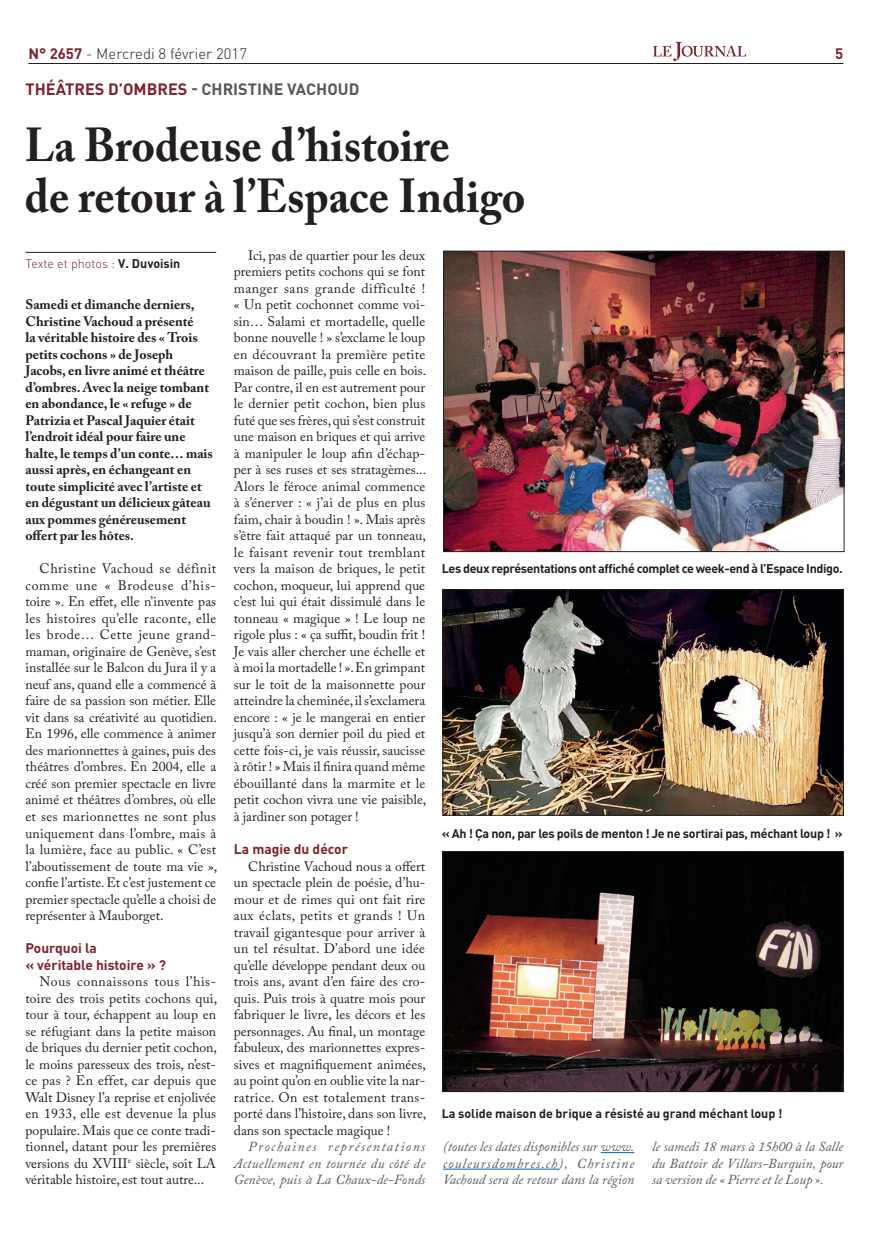
<style>
.page{position:relative;width:886px;height:1241px;background:#fff}
.page>*{position:absolute;margin:0;border:0;box-sizing:border-box;transform-origin:0 0}
.t1{font:700 47.25px/51.2px "Adobe Caslon Pro";color:#231f20;scale:.95 1}
.t2{font:700 16.25px "DIN Pro";color:#57585a}
.t3{font:300 15px "DIN Pro";color:#231f20}
.t4{font:700 15px "DIN Pro";color:#7c232e}
.t5{font:13.75px/16.5px "Adobe Caslon Pro";color:#231f20;text-align:justify}
.t6{font:700 13.75px/16.5px "Adobe Caslon Pro";color:#231f20}
.t7{font:italic 13.75px/16.5px "Adobe Caslon Pro";letter-spacing:.005em;color:#57585a;text-align:justify}
.t8{font:700 13.75px/16.5px "DIN Pro";color:#7c232e}
.t9{font:700 12.5px "DIN Pro";letter-spacing:-.02em;color:#231f20}
.t10{font:700 12.5px "DIN Pro";color:#231f20}
.t11{font:300 12.5px "DIN Pro";color:#7c232e}
.s1{font-weight:700;color:#7c232e}
.s2{color:#7c232e}
.s3{font-weight:700;color:#231f20}
</style>
<div class="page">
<hr style="left:28px;top:63px;width:815px;height:1px;background:#231f20">
<svg style="left:653px;top:42px;width:93px;height:19px"></svg>
<hr style="left:25px;top:252px;width:191px;height:1px;background:#231f20">
<hr style="left:601px;top:1151px;width:33px;height:1px;background:#0563c1">
<hr style="left:443px;top:1168px;width:115px;height:1px;background:#0563c1">
<img style="left:445px;top:591px;width:396px;height:222px">
<div style="left:443px;top:589px;width:400px;height:226px;border:1px solid #231f20"></div>
<img style="left:445px;top:853px;width:396px;height:236px">
<div style="left:443px;top:851px;width:400px;height:240px;border:1px solid #231f20"></div>
<img style="left:445px;top:253px;width:397px;height:296px">
<div style="left:443px;top:251px;width:401px;height:300px;border:1px solid #231f20"></div>
<p class="t3" style="left:28px;top:43px;width:220px"><span class="s1">N° 2657</span> - Mercredi 8 février 2017</p>
<p class="t4" style="left:835px;top:43px;width:10px">5</p>
<p class="t2" style="left:26px;top:78px;width:335px"><span class="s2">THÉÂTRES D’OMBRES</span> - CHRISTINE VACHOUD</p>
<h1 class="t1" style="left:25px;top:119px;width:528px">La Brodeuse d’histoire<br>de retour à l’Espace Indigo</h1>
<p class="t5" style="left:234px;top:246px;width:194px;text-indent:14px">Ici, pas de quartier pour les deux premiers petits cochons qui se font manger sans grande difficulté ! « Un petit cochonnet comme voi&shy;sin… Salami et mortadelle, quelle bonne nouvelle ! » s’exclame le loup en découvrant la première petite maison de paille, puis celle en bois.<br>Par contre, il en est autrement pour le dernier petit cochon, bien plus futé que ses frères, qui s’est construit une maison en briques et qui arrive à manipuler le loup afin d’échap&shy;per à ses ruses et ses stratagèmes...<br>Alors le féroce animal commence à s’énerver : « j’ai de plus en plus faim, chair à boudin ! ». Mais après s’être fait attaqué par un tonneau, le faisant revenir tout tremblant vers la maison de briques, le petit cochon, moqueur, lui apprend que c’est lui qui était dissimulé dans le tonneau « magique » ! Le loup ne rigole plus : « ça suffit, boudin frit !<br>Je vais aller chercher une échelle et à moi la mortadelle ! ». En grimpant sur le toit de la maisonnette pour atteindre la cheminée, il s’exclamera encore : « je le mangerai en entier jusqu’à son dernier poil du pied et cette fois-ci, je vais réussir, saucisse à rôtir ! » Mais il finira quand même ébouillanté dans la marmite et le petit cochon vivra une vie paisible, à jardiner son potager !</p>
<p class="t8" style="left:234px;top:840px;width:116px">La magie du décor</p>
<p class="t5" style="left:234px;top:857px;width:194px;text-indent:14px">Christine Vachoud nous a offert un spectacle plein de poésie, d’hu&shy;mour et de rimes qui ont fait rire aux éclats, petits et grands ! Un travail gigantesque pour arriver à un tel résultat. D’abord une idée qu’elle développe pendant deux ou trois ans, avant d’en faire des cro&shy;quis. Puis trois à quatre mois pour fabriquer le livre, les décors et les personnages. Au final, un montage fabuleux, des marionnettes expres&shy;sives et magnifiquement animées, au point qu’on en oublie vite la nar&shy;ratrice. On est totalement trans&shy;porté dans l’histoire, dans son livre, dans son spectacle magique !</p>
<p class="t7" style="left:234px;top:1137px;width:193px;text-indent:14px">Prochaines représentations Actuellement en tournée du côté de Genève, puis à La Chaux-de-Fonds</p>
<p class="t7" style="left:443px;top:1137px;width:193px">(toutes les dates disponibles sur www. couleursdombres.ch), Christine Vachoud sera de retour dans la région</p>
<p class="t11" style="left:25px;top:255px;width:157px">Texte et photos : <span class="s3">V. Duvoisin</span></p>
<p class="t6" style="left:25px;top:296px;width:189px">Samedi et dimanche derniers,<br>Christine Vachoud a présenté<br>la véritable histoire des « Trois petits cochons » de Joseph<br>Jacobs, en livre animé et théâtre d’ombres. Avec la neige tombant en abondance, le « refuge » de<br>Patrizia et Pascal Jaquier était l’endroit idéal pour faire une halte, le temps d’un conte… mais aussi après, en échangeant en toute simplicité avec l’artiste et en dégustant un délicieux gâteau aux pommes généreusement offert par les hôtes.</p>
<p class="t5" style="left:25px;top:560px;width:193px;text-indent:14px">Christine Vachoud se définit comme une « Brodeuse d’his&shy;toire ». En effet, elle n’invente pas les histoires qu’elle raconte, elle les brode… Cette jeune grand&shy;maman, originaire de Genève, s’est installée sur le Balcon du Jura il y a neuf ans, quand elle a commencé à faire de sa passion son métier. Elle vit dans sa créativité au quotidien.<br>En 1996, elle commence à animer des marionnettes à gaines, puis des théâtres d’ombres. En 2004, elle a créé son premier spectacle en livre animé et théâtres d’ombres, où elle et ses marionnettes ne sont plus uniquement dans l’ombre, mais à la lumière, face au public. « C’est l’aboutissement de toute ma vie », confie l’artiste. Et c’est justement ce premier spectacle qu’elle a choisi de représenter à Mauborget.</p>
<p class="t8" style="left:25px;top:939px;width:142px">Pourquoi la<br>« véritable histoire » ?</p>
<p class="t5" style="left:25px;top:972px;width:193px;text-indent:14px">Nous connaissons tous l’his&shy;toire des trois petits cochons qui, tour à tour, échappent au loup en se réfugiant dans la petite maison de briques du dernier petit cochon, le moins paresseux des trois, n’est&shy;ce pas ? En effet, car depuis que Walt Disney l’a reprise et enjolivée en 1933, elle est devenue la plus populaire. Mais que ce conte tradi&shy;tionnel, datant pour les premières versions du XVIII<sup>e</sup> siècle, soit LA véritable histoire, est tout autre...</p>
<p class="t9" style="left:442px;top:560px;width:402px">Les deux représentations ont affiché complet ce week-end à l’Espace Indigo.</p>
<p class="t9" style="left:442px;top:824px;width:402px">« Ah ! Ça non, par les poils de menton ! Je ne sortirai pas, méchant loup ! »</p>
<p class="t10" style="left:442px;top:1104px;width:342px">La solide maison de brique a résisté au grand méchant loup !</p>
<p class="t7" style="left:652px;top:1137px;width:193px">le samedi 18 mars à 15h00 à la Salle du Battoir de Villars-Burquin, pour sa version de « Pierre et le Loup ».</p>
</div>
